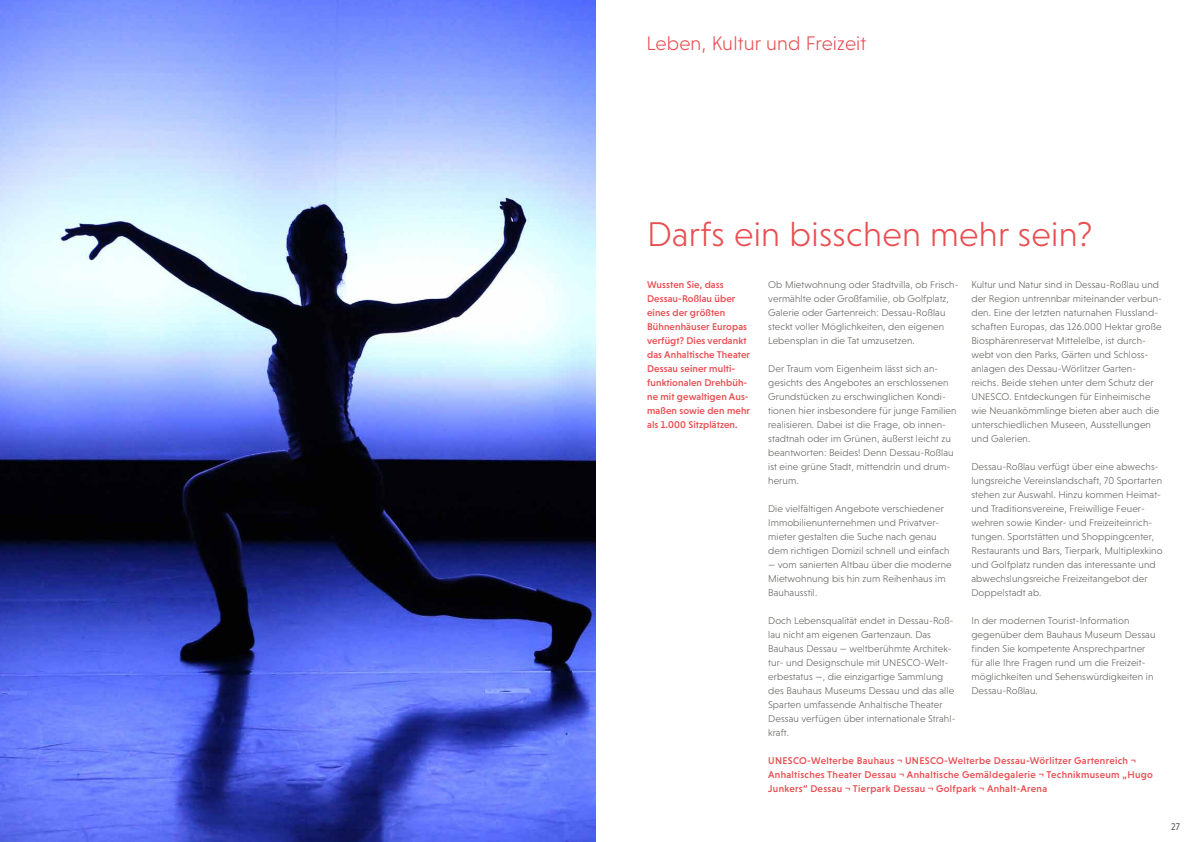
<style>
.page{position:relative;width:1191px;height:842px;background:#fff}
.page>*{position:absolute;margin:0;border:0;box-sizing:border-box;transform-origin:0 0}
.t1{font:300 35px "Niveau Grotesk";letter-spacing:.01em;color:#e94e52}
.t2{font:300 20px "Niveau Grotesk";letter-spacing:.01em;color:#e94e52}
.t3{font:300 10px/14px "Niveau Grotesk";letter-spacing:.01em;color:#63605e}
.t4{font:500 10px/14px "Niveau Grotesk";letter-spacing:.01em;color:#e94e52}
.t5{font:500 10px/14px "Niveau Grotesk";letter-spacing:.03em;color:#e94e52}
.t6{font:10px "Niveau Grotesk";color:#63605e}
</style>
<div class="page">
<img style="left:0;top:0;width:595px;height:842px">
<h2 class="t2" style="left:646px;top:32px;width:221px">Leben, Kultur und Freizeit</h2>
<h1 class="t1" style="left:647px;top:214px;width:447px">Darfs ein bisschen mehr sein?</h1>
<p class="t4" style="left:647px;top:278px;width:104px">Wussten Sie, dass<br>Dessau-Roßlau über eines der größten<br>Bühnenhäuser Europas verfügt? Dies verdankt das Anhaltische Theater<br>Dessau seiner multi&shy;funktionalen Drehbüh&shy;ne mit gewaltigen Aus&shy;maßen sowie den mehr als 1.000 Sitzplätzen.</p>
<p class="t3" style="left:768px;top:278px;width:192px">Ob Mietwohnung oder Stadtvilla, ob Frisch&shy;vermählte oder Großfamilie, ob Golfplatz, Galerie oder Gartenreich: Dessau-Roßlau steckt voller Möglichkeiten, den eigenen Lebensplan in die Tat umzusetzen.</p>
<p class="t3" style="left:971px;top:278px;width:192px">Kultur und Natur sind in Dessau-Roßlau und der Region untrennbar miteinander verbun&shy;den. Eine der letzten naturnahen Flussland&shy;schaften Europas, das 126.000 Hektar große Biosphärenreservat Mittelelbe, ist durch&shy;webt von den Parks, Gärten und Schloss&shy;anlagen des Dessau-Wörlitzer Garten&shy;reichs. Beide stehen unter dem Schutz der UNESCO. Entdeckungen für Einheimische wie Neuankömmlinge bieten aber auch die unterschiedlichen Museen, Ausstellungen und Galerien.</p>
<p class="t3" style="left:971px;top:460px;width:193px">Dessau-Roßlau verfügt über eine abwechs&shy;lungsreiche Vereinslandschaft, 70 Sportarten stehen zur Auswahl. Hinzu kommen Heimat&shy;und Traditionsvereine, Freiwillige Feuer&shy;wehren sowie Kinder- und Freizeiteinrich&shy;tungen. Sportstätten und Shoppingcenter, Restaurants und Bars, Tierpark, Multiplexkino und Golfplatz runden das interessante und abwechslungsreiche Freizeitangebot der Doppelstadt ab.</p>
<p class="t3" style="left:971px;top:614px;width:186px">In der modernen Tourist-Information gegenüber dem Bauhaus Museum Dessau finden Sie kompetente Ansprechpartner für alle Ihre Fragen rund um die Freizeit&shy;möglichkeiten und Sehenswürdigkeiten in Dessau-Roßlau.</p>
<p class="t3" style="left:768px;top:362px;width:190px">Der Traum vom Eigenheim lässt sich an&shy;gesichts des Angebotes an erschlossenen Grundstücken zu erschwinglichen Kondi&shy;tionen hier insbesondere für junge Familien realisieren. Dabei ist die Frage, ob innen&shy;stadtnah oder im Grünen, äußerst leicht zu beantworten: Beides! Denn Dessau-Roßlau ist eine grüne Stadt, mittendrin und drum&shy;herum.</p>
<p class="t3" style="left:768px;top:502px;width:183px">Die vielfältigen Angebote verschiedener Immobilienunternehmen und Privatver&shy;mieter gestalten die Suche nach genau dem richtigen Domizil schnell und einfach</p>
<p class="t3" style="left:768px;top:558px;width:185px">— vom sanierten Altbau über die moderne<br>Mietwohnung bis hin zum Reihenhaus im<br>Bauhausstil.</p>
<p class="t3" style="left:768px;top:614px;width:189px">Doch Lebensqualität endet in Dessau-Roß&shy;lau nicht am eigenen Gartenzaun. Das Bauhaus Dessau — weltberühmte Architek&shy;tur- und Designschule mit UNESCO-Welt&shy;erbestatus —, die einzigartige Sammlung des Bauhaus Museums Dessau und das alle Sparten umfassende Anhaltische Theater Dessau verfügen über internationale Strahl&shy;kraft.</p>
<p class="t5" style="left:768px;top:754px;width:386px">UNESCO-Welterbe Bauhaus ¬ UNESCO-Welterbe Dessau-Wörlitzer Gartenreich ¬<br>Anhaltisches Theater Dessau ¬ Anhaltische Gemäldegalerie ¬ Technikmuseum „Hugo<br>Junkers“ Dessau ¬ Tierpark Dessau ¬ Golfpark ¬ Anhalt-Arena</p>
<p class="t6" style="left:1171px;top:820px;width:10px">27</p>
</div>
